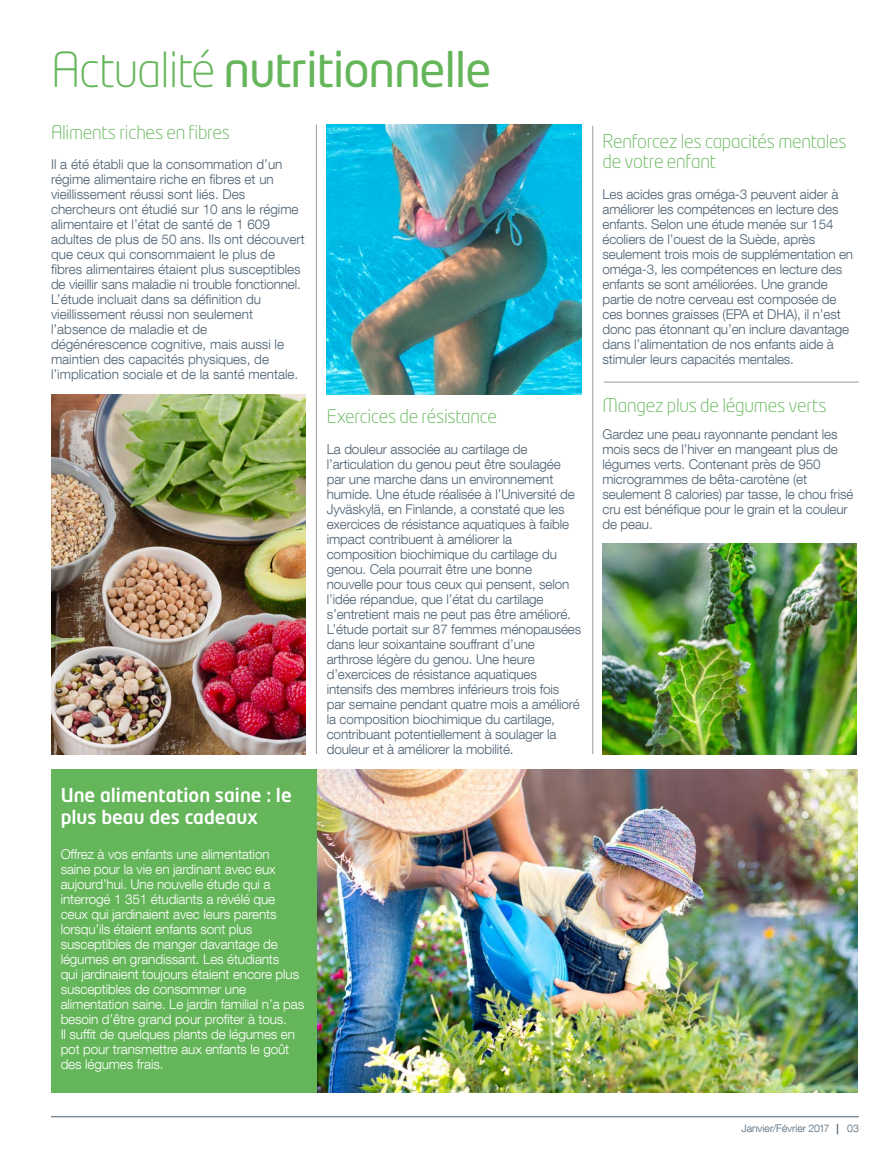
<style>
.page{position:relative;width:891px;height:1161px;background:#fff}
.page>*{position:absolute;margin:0;border:0;box-sizing:border-box;transform-origin:0 0}
.t1{font:48px "Neo Tech Pro";letter-spacing:-.025em;color:#65b65a}
.t2{font:300 18.75px/20.7px "Neo Tech Pro";letter-spacing:-.015em;color:#65b65a}
.t3{font:500 18.75px/22.5px "Neo Tech Pro";color:#fff}
.t4{font:300 13.5px/15px "Helvetica Neue LT Com";letter-spacing:-.01em;color:#4d6172}
.t5{font:300 13.5px/15px "Helvetica Neue LT Com";letter-spacing:-.01em;color:#fff}
.t6{font:300 10.5px "Helvetica Neue LT Com";color:#4d6172}
.s1{font-weight:300}
.s2{font-weight:700}
</style>
<div class="page">
<div style="left:51px;top:769px;width:266px;height:324px;background:#65b65a"></div>
<hr style="left:51px;top:1116px;width:808px;height:1px;background:#4d6172">
<img style="left:603px;top:544px;width:254px;height:210px">
<hr style="left:316px;top:124px;width:1px;height:630px;background:#9d9d9c">
<img style="left:327px;top:124px;width:254px;height:270px">
<img style="left:51px;top:394px;width:255px;height:360px">
<img style="left:317px;top:770px;width:540px;height:323px">
<hr style="left:592px;top:126px;width:1px;height:628px;background:#9d9d9c">
<hr style="left:604px;top:382px;width:255px;height:1px;background:#9d9d9c">
<h1 class="t1" style="left:51px;top:40px;width:442px"><span class="s1">Actualité</span> nutritionnelle</h1>
<h2 class="t2" style="left:51px;top:121px;width:180px">Aliments riches en fibres</h2>
<p class="t4" style="left:51px;top:156px;width:255px">Il a été établi que la consommation d’un régime alimentaire riche en fibres et un vieillissement réussi sont liés. Des chercheurs ont étudié sur 10 ans le régime alimentaire et l’état de santé de 1 609 adultes de plus de 50 ans. Ils ont découvert que ceux qui consommaient le plus de fibres alimentaires étaient plus susceptibles de vieillir sans maladie ni trouble fonctionnel.<br>L’étude incluait dans sa définition du vieillissement réussi non seulement l’absence de maladie et de dégénérescence cognitive, mais aussi le maintien des capacités physiques, de l’implication sociale et de la santé mentale.</p>
<h2 class="t2" style="left:327px;top:406px;width:172px">Exercices de résistance</h2>
<h2 class="t3" style="left:61px;top:783px;width:233px">Une alimentation saine : le plus beau des cadeaux</h2>
<p class="t5" style="left:61px;top:846px;width:245px">Offrez à vos enfants une alimentation<br>saine pour la vie en jardinant avec eux aujourd’hui. Une nouvelle étude qui a interrogé 1 351 étudiants a révélé que ceux qui jardinaient avec leurs parents lorsqu’ils étaient enfants sont plus susceptibles de manger davantage de légumes en grandissant. Les étudiants<br>qui jardinaient toujours étaient encore plus susceptibles de consommer une alimentation saine. Le jardin familial n’a pas besoin d’être grand pour profiter à tous.<br>Il suffit de quelques plants de légumes en pot pour transmettre aux enfants le goût des légumes frais.</p>
<p class="t4" style="left:327px;top:441px;width:256px">La douleur associée au cartilage de l’articulation du genou peut être soulagée par une marche dans un environnement humide. Une étude réalisée à l’Université de Jyväskylä, en Finlande, a constaté que les exercices de résistance aquatiques à faible impact contribuent à améliorer la composition biochimique du cartilage du genou. Cela pourrait être une bonne nouvelle pour tous ceux qui pensent, selon l’idée répandue, que l’état du cartilage s’entretient mais ne peut pas être amélioré.<br>L’étude portait sur 87 femmes ménopausées dans leur soixantaine souffrant d’une arthrose légère du genou. Une heure d’exercices de résistance aquatiques intensifs des membres inférieurs trois fois par semaine pendant quatre mois a amélioré la composition biochimique du cartilage, contribuant potentiellement à soulager la douleur et à améliorer la mobilité.</p>
<h2 class="t2" style="left:603px;top:130px;width:246px">Renforcez les capacités mentales de votre enfant</h2>
<p class="t4" style="left:602px;top:186px;width:252px">Les acides gras oméga-3 peuvent aider à améliorer les compétences en lecture des enfants. Selon une étude menée sur 154 écoliers de l’ouest de la Suède, après seulement trois mois de supplémentation en oméga-3, les compétences en lecture des enfants se sont améliorées. Une grande partie de notre cerveau est composée de ces bonnes graisses (EPA et DHA), il n’est donc pas étonnant qu’en inclure davantage dans l’alimentation de nos enfants aide à stimuler leurs capacités mentales.</p>
<h2 class="t2" style="left:603px;top:395px;width:226px">Mangez plus de légumes verts</h2>
<p class="t4" style="left:602px;top:426px;width:252px">Gardez une peau rayonnante pendant les mois secs de l’hiver en mangeant plus de légumes verts. Contenant près de 950 microgrammes de bêta-carotène (et seulement 8 calories) par tasse, le chou frisé cru est bénéfique pour le grain et la couleur de peau.</p>
<p class="t6" style="left:741px;top:1122px;width:119px">Janvier/Février 2017 <span class="s2">|</span> 03</p>
</div>
